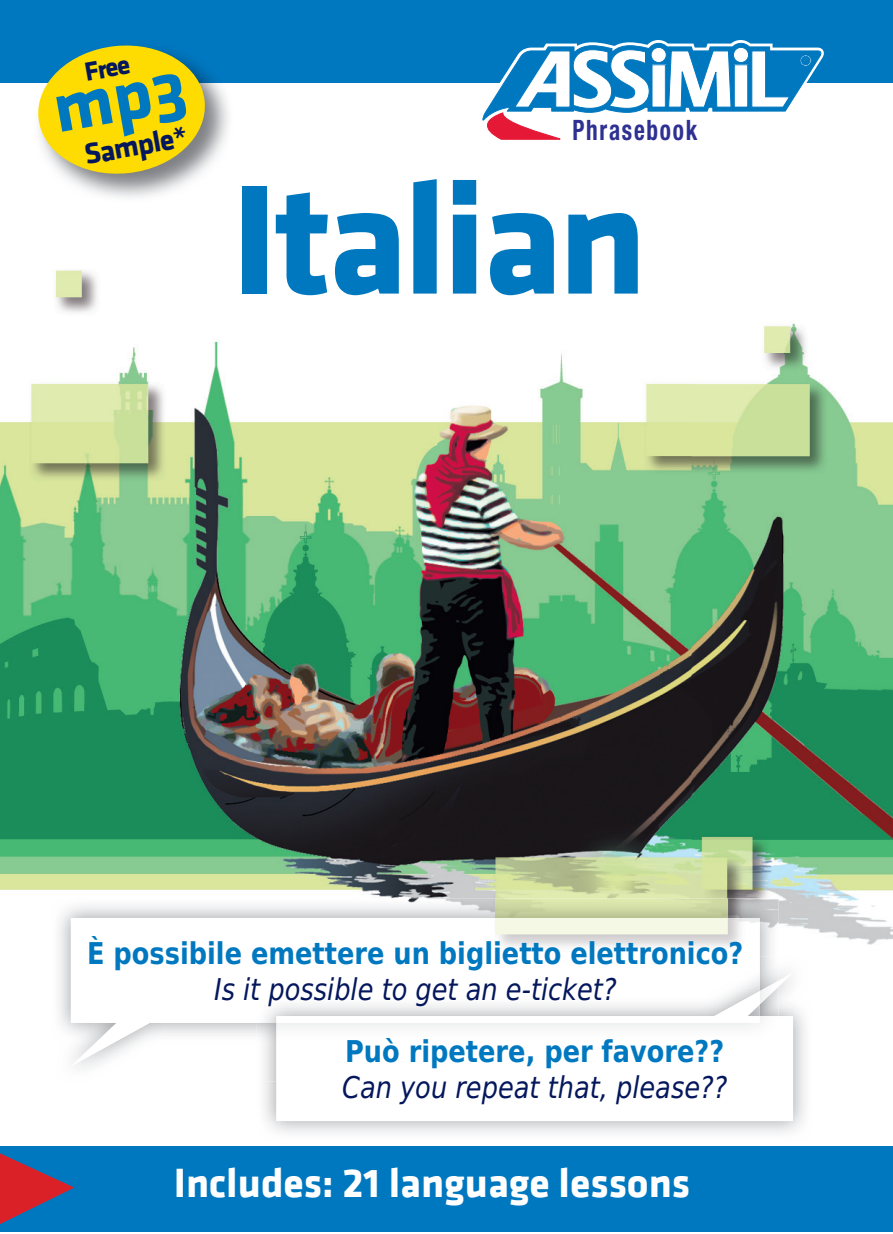
<style>
.page{position:relative;width:893px;height:1234px;background:#fff}
.page>*{position:absolute;margin:0;border:0;box-sizing:border-box;transform-origin:0 0}
.t1{font:700 162px "Klavika";letter-spacing:-.03em;color:#0078c0}
.t2{font:700 42px "Klavika";color:#fff}
.t3{font:700 30px/36px "DejaVu Sans Condensed";color:#0078c0;text-align:center;scale:.95 1}
.t4{font:italic 30px/36px "DejaVu Sans Condensed";color:#04175c;scale:.95 1}
.t5{font:700 30px "Klavika";color:#04175c}
.t6{font:700 condensed 28.2px "Helvetica Neue";letter-spacing:.075em;color:#2e3092;scale:.83 1}
.t7{font:700 27px "Klavika";color:#04175c}
.s1{font-weight:400;font-style:italic;color:#04175c}
.s2{font-weight:700;font-style:normal;color:#0078c0}
</style>
<div class="page">
<div style="left:0;top:1145px;width:893px;height:86px;background:#0078c0"></div>
<div style="left:0;top:0;width:893px;height:82px;background:#0078c0"></div>
<svg style="left:0;top:1153px;width:74px;height:70px"></svg>
<img style="left:0;top:270px;width:691px;height:628px">
<img style="left:691px;top:323px;width:202px;height:622px">
<img style="left:59px;top:898px;width:719px;height:170px">
<img style="left:71px;top:917px;width:689px;height:149px">
<img style="left:257px;top:955px;width:521px;height:126px">
<img style="left:257px;top:955px;width:503px;height:67px">
<img style="left:276px;top:972px;width:517px;height:148px">
<img style="left:276px;top:980px;width:502px;height:101px">
<img style="left:276px;top:990px;width:484px;height:32px">
<svg style="left:479px;top:40px;width:345px;height:100px"></svg>
<img style="left:34px;top:75px;width:199px;height:123px">
<svg style="left:35px;top:45px;width:173px;height:133px;background:#d8cc35"></svg>
<p class="t7" style="left:82px;top:58px;width:47px;rotate:-10deg">Free</p>
<p class="t5" style="left:82px;top:138px;width:105px;rotate:-10deg">Sample*</p>
<p class="t6" style="left:572px;top:112px;width:152px">Phrasebook</p>
<p class="t1" style="left:231px;top:151px;width:418px">Italian</p>
<p class="t3" style="left:87px;top:933px;width:692px">È possibile emettere un biglietto elettronico?<br><span class="s1">Is it possible to get an e-ticket?</span></p>
<p class="t4" style="left:342px;top:1033px;width:407px"><span class="s2">Può ripetere, per favore??<br></span>Can you repeat that, please??</p>
<p class="t2" style="left:174px;top:1159px;width:518px">Includes: 21 language lessons</p>
</div>
